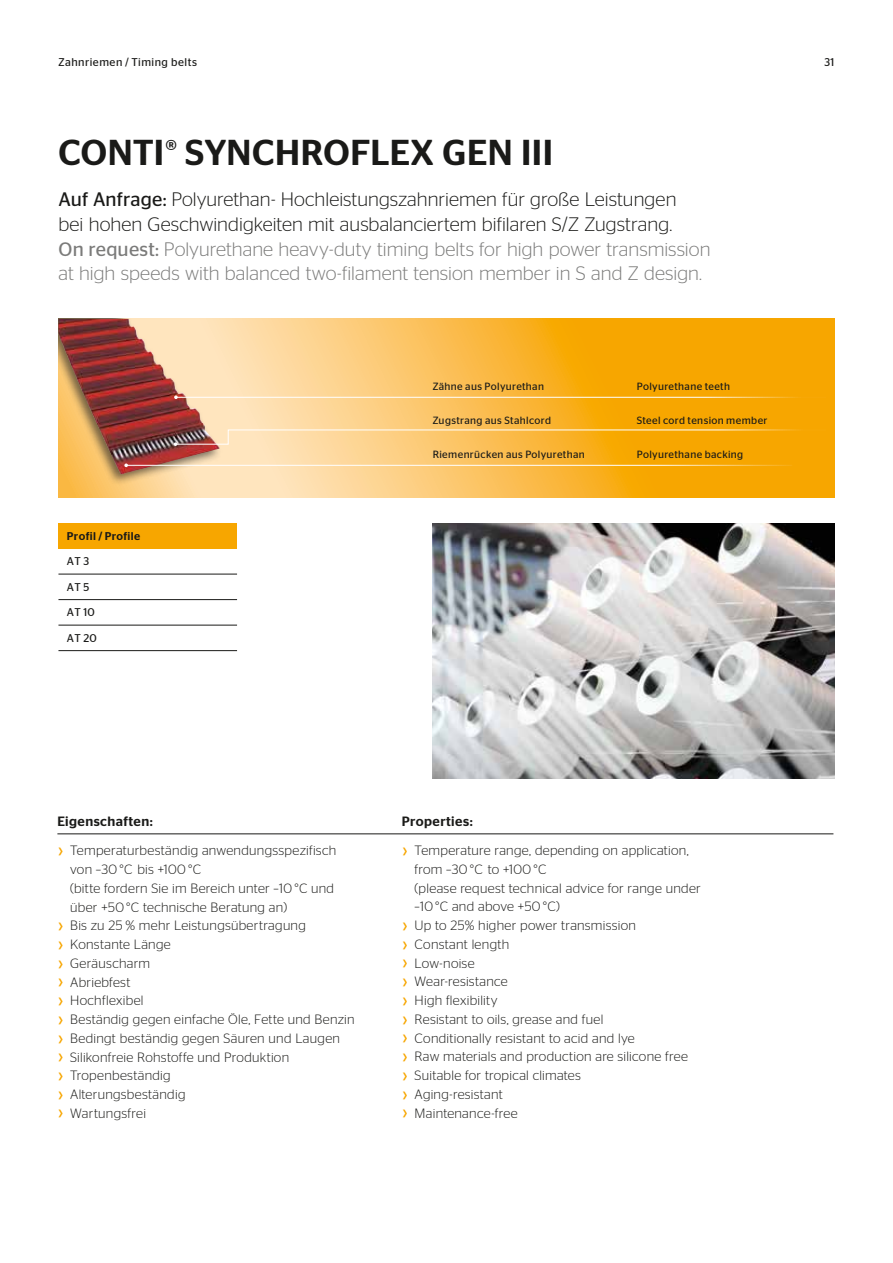
<style>
.page{position:relative;width:893px;height:1263px;background:#fff}
.page>*{position:absolute;margin:0;border:0;box-sizing:border-box;transform-origin:0 0}
.t1{font:500 36px "Stag Sans";letter-spacing:.01em;color:#1a1a18}
.t2{font:300 19.5px/24.8px "Stag Sans";color:#7b7b7a}
.t3{font:300 13.5px/18.8px "Stag Sans";letter-spacing:.02em;color:#1a1a18}
.t4{font:500 13.5px "Stag Sans";letter-spacing:.03em;color:#1a1a18}
.t5{font:11.25px "Stag Sans";letter-spacing:.045em;color:#1a1a18}
.t6{font:500 11.25px "Stag Sans";letter-spacing:.03em;color:#1a1a18}
.t7{font:10.5px "Stag Sans";letter-spacing:.035em;color:#1a1a18}
.s1{font-weight:400;font-size:28.5px}
.s2{font-weight:400;color:#1a1a18}
.s3{color:#1a1a18}
.s4{font-weight:400}
</style>
<div class="page">
<svg style="left:58px;top:319px;width:776px;height:178px;background:#fabb45"></svg>
<hr style="left:57px;top:833px;width:776px;height:1px;background:#1a1a18">
<div style="left:58px;top:523px;width:179px;height:26px;background:#f7a600"></div>
<hr style="left:58px;top:574px;width:179px;height:1px;background:#1a1a18">
<hr style="left:58px;top:599px;width:179px;height:1px;background:#1a1a18">
<hr style="left:58px;top:625px;width:179px;height:1px;background:#1a1a18">
<hr style="left:58px;top:650px;width:179px;height:1px;background:#1a1a18">
<div style="left:58px;top:319px;width:165px;height:167px;background:#1a1a18;opacity:.6"></div>
<img style="left:58px;top:319px;width:162px;height:155px">
<hr style="left:126px;top:465px;width:666px;height:1px;background:#fff">
<svg style="left:124px;top:463px;width:4px;height:4px"></svg>
<hr style="left:176px;top:397px;width:650px;height:1px;background:#fff">
<svg style="left:174px;top:395px;width:4px;height:4px"></svg>
<svg style="left:174px;top:429px;width:653px;height:17px;background:#f3bb55"></svg>
<img style="left:433px;top:523px;width:401px;height:255px">
<p class="t5" style="left:58px;top:56px;width:140px">Zahnriemen / Timing belts</p>
<h1 class="t1" style="left:58px;top:132px;width:496px">CONTI<span class="s1">®</span> SYNCHROFLEX GEN III</h1>
<p class="t2" style="left:58px;top:187px;width:653px"><span class="s2">Auf Anfrage:</span> <span class="s3">Polyurethan- Hochleistungszahnriemen für große Leistungen<br>bei hohen Geschwindigkeiten mit ausbalanciertem bifilaren S/Z Zugstrang.<br></span><span class="s4">On request:</span> Polyurethane heavy-duty timing belts for high power transmission at high speeds with balanced two-filament tension member in S and Z design.</p>
<p class="t7" style="left:433px;top:380px;width:113px">Zähne aus Polyurethan</p>
<p class="t7" style="left:637px;top:380px;width:95px">Polyurethane teeth</p>
<p class="t7" style="left:433px;top:414px;width:120px">Zugstrang aus Stahlcord</p>
<p class="t7" style="left:637px;top:414px;width:132px">Steel cord tension member</p>
<p class="t6" style="left:67px;top:529px;width:75px">Profil / Profile</p>
<p class="t5" style="left:67px;top:555px;width:24px">AT 3</p>
<p class="t5" style="left:67px;top:580px;width:24px">AT 5</p>
<p class="t5" style="left:67px;top:606px;width:29px">AT 10</p>
<p class="t5" style="left:67px;top:631px;width:31px">AT 20</p>
<p class="t7" style="left:433px;top:448px;width:154px">Riemenrücken aus Polyurethan</p>
<p class="t7" style="left:637px;top:448px;width:108px">Polyurethane backing</p>
<p class="t5" style="left:824px;top:56px;width:12px">31</p>
<p class="t4" style="left:57px;top:813px;width:97px">Eigenschaften:</p>
<p class="t3" style="left:70px;top:841px;width:286px">Temperaturbeständig anwendungsspezifisch von –30 °C bis +100 °C<br>(bitte fordern Sie im Bereich unter –10 °C und über +50 °C technische Beratung an)<br>Bis zu 25 % mehr Leistungsübertragung<br>Konstante Länge<br>Geräuscharm<br>Abriebfest<br>Hochflexibel<br>Beständig gegen einfache Öle, Fette und Benzin<br>Bedingt beständig gegen Säuren und Laugen<br>Silikonfreie Rohstoffe und Produktion<br>Tropenbeständig<br>Alterungsbeständig<br>Wartungsfrei</p>
<p class="t4" style="left:402px;top:813px;width:72px">Properties:</p>
<p class="t3" style="left:415px;top:841px;width:288px">Temperature range, depending on application, from –30 °C to +100 °C<br>(please request technical advice for range under –10 °C and above +50 °C)<br>Up to 25% higher power transmission<br>Constant length<br>Low-noise<br>Wear-resistance<br>High flexibility<br>Resistant to oils, grease and fuel<br>Conditionally resistant to acid and lye<br>Raw materials and production are silicone free<br>Suitable for tropical climates<br>Aging-resistant<br>Maintenance-free</p>
</div>
